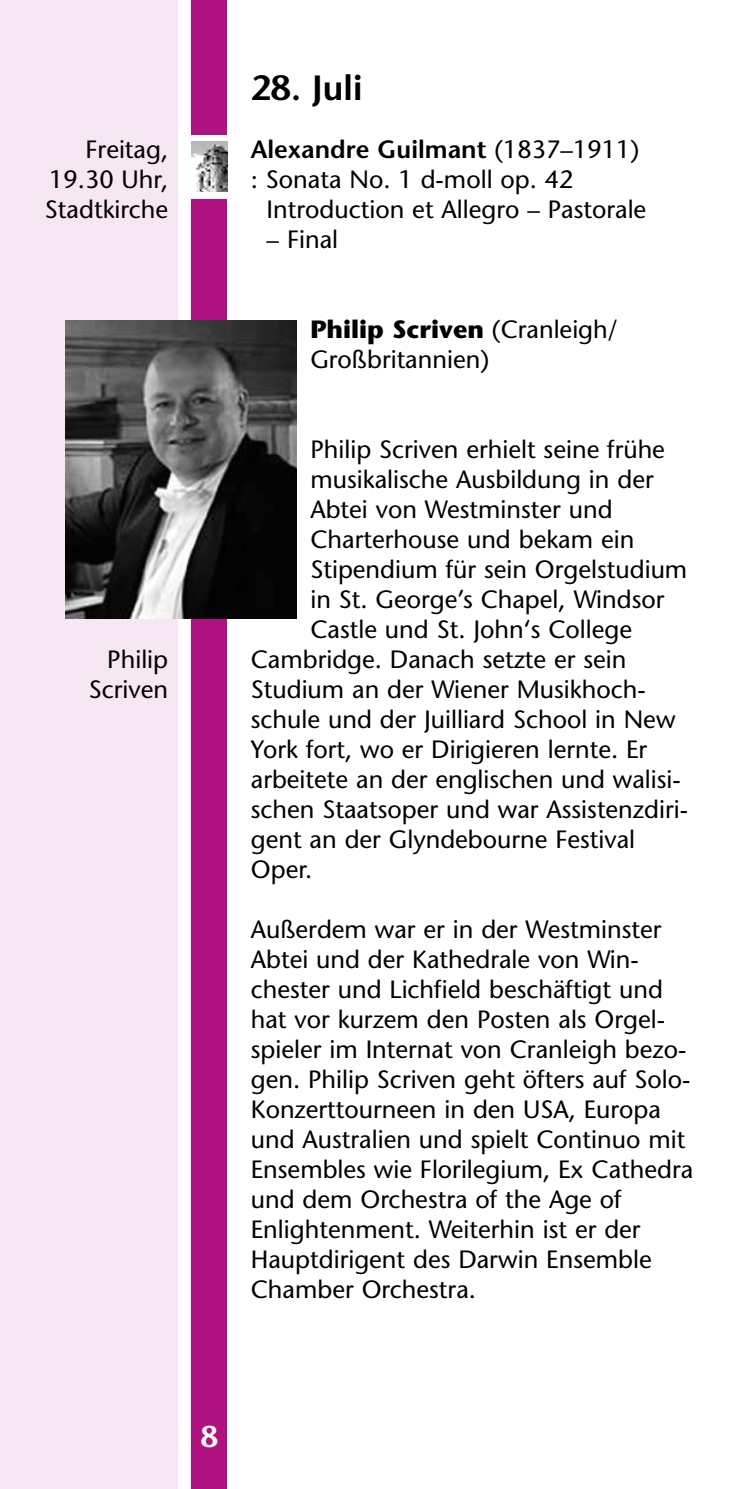
<style>
.page{position:relative;width:745px;height:1489px;background:#fff}
.page>*{position:absolute;margin:0;border:0;box-sizing:border-box;transform-origin:0 0}
.t1{font:600 35px "Stone Sans";color:#000}
.t2{font:600 30px "Stone Sans";color:#fff}
.t3{font:25px/30px "Stone Sans";color:#000}
.s1{font-weight:600}
.s2{font-weight:700}
</style>
<div class="page">
<div style="left:191px;top:0;width:36px;height:1488px;background:#af1280"></div>
<div style="left:0;top:0;width:177px;height:1488px;background:#f7e7f2"></div>
<img style="left:66px;top:321px;width:230px;height:297px">
<div style="left:191px;top:135px;width:36px;height:63px;background:#fff"></div>
<img style="left:191px;top:142px;width:36px;height:49px">
<p class="t3" style="left:45px;top:134px;width:125px;text-align:justify;text-indent:41px">Freitag, 19.30 Uhr, Stadtkirche</p>
<p class="t3" style="left:89px;top:644px;width:81px;text-align:right">Philip<br>Scriven</p>
<h1 class="t1" style="left:251px;top:66px;width:113px">28. Juli</h1>
<p class="t3" style="left:251px;top:134px;width:390px"><span class="s1">Alexandre Guilmant</span> (1837–1911) : Sonata No. 1 d-moll op. 42</p>
<p class="t3" style="left:266px;top:194px;width:381px">Introduction et Allegro – Pastorale</p>
<p class="t3" style="left:266px;top:224px;width:73px">– Final</p>
<p class="t3" style="left:310px;top:314px;width:308px"><span class="s2">Philip Scriven</span> (Cranleigh/<br>Großbritannien)</p>
<p class="t3" style="left:310px;top:434px;width:356px">Philip Scriven erhielt seine frühe</p>
<p class="t3" style="left:310px;top:464px;width:344px">musikalische Ausbildung in der</p>
<p class="t3" style="left:310px;top:494px;width:303px">Abtei von Westminster und</p>
<p class="t3" style="left:310px;top:524px;width:325px">Charterhouse und bekam ein</p>
<p class="t3" style="left:310px;top:554px;width:378px">Stipendium für sein Orgelstudium</p>
<p class="t3" style="left:310px;top:584px;width:355px">in St. George’s Chapel, Windsor</p>
<p class="t3" style="left:310px;top:614px;width:323px">Castle und St. John‘s College</p>
<p class="t3" style="left:251px;top:644px;width:377px">Cambridge. Danach setzte er sein</p>
<p class="t3" style="left:251px;top:674px;width:396px">Studium an der Wiener Musikhoch-</p>
<p class="t3" style="left:251px;top:704px;width:426px">schule und der Juilliard School in New</p>
<p class="t3" style="left:251px;top:734px;width:398px">York fort, wo er Dirigieren lernte. Er</p>
<p class="t3" style="left:251px;top:764px;width:431px">arbeitete an der englischen und walisi-</p>
<p class="t3" style="left:251px;top:794px;width:438px">schen Staatsoper und war Assistenzdiri-</p>
<p class="t3" style="left:251px;top:824px;width:385px">gent an der Glyndebourne Festival</p>
<p class="t3" style="left:251px;top:854px;width:63px">Oper.</p>
<p class="t3" style="left:251px;top:914px;width:443px">Außerdem war er in der Westminster Abtei und der Kathedrale von Win&shy;chester und Lichfield beschäftigt und hat vor kurzem den Posten als Orgel&shy;spieler im Internat von Cranleigh bezo&shy;gen. Philip Scriven geht öfters auf Solo-Konzerttourneen in den USA, Europa und Australien und spielt Continuo mit Ensembles wie Florilegium, Ex Cathedra und dem Orchestra of the Age of Enlightenment. Weiterhin ist er der Hauptdirigent des Darwin Ensemble Chamber Orchestra.</p>
<p class="t2" style="left:201px;top:1417px;width:19px">8</p>
</div>
